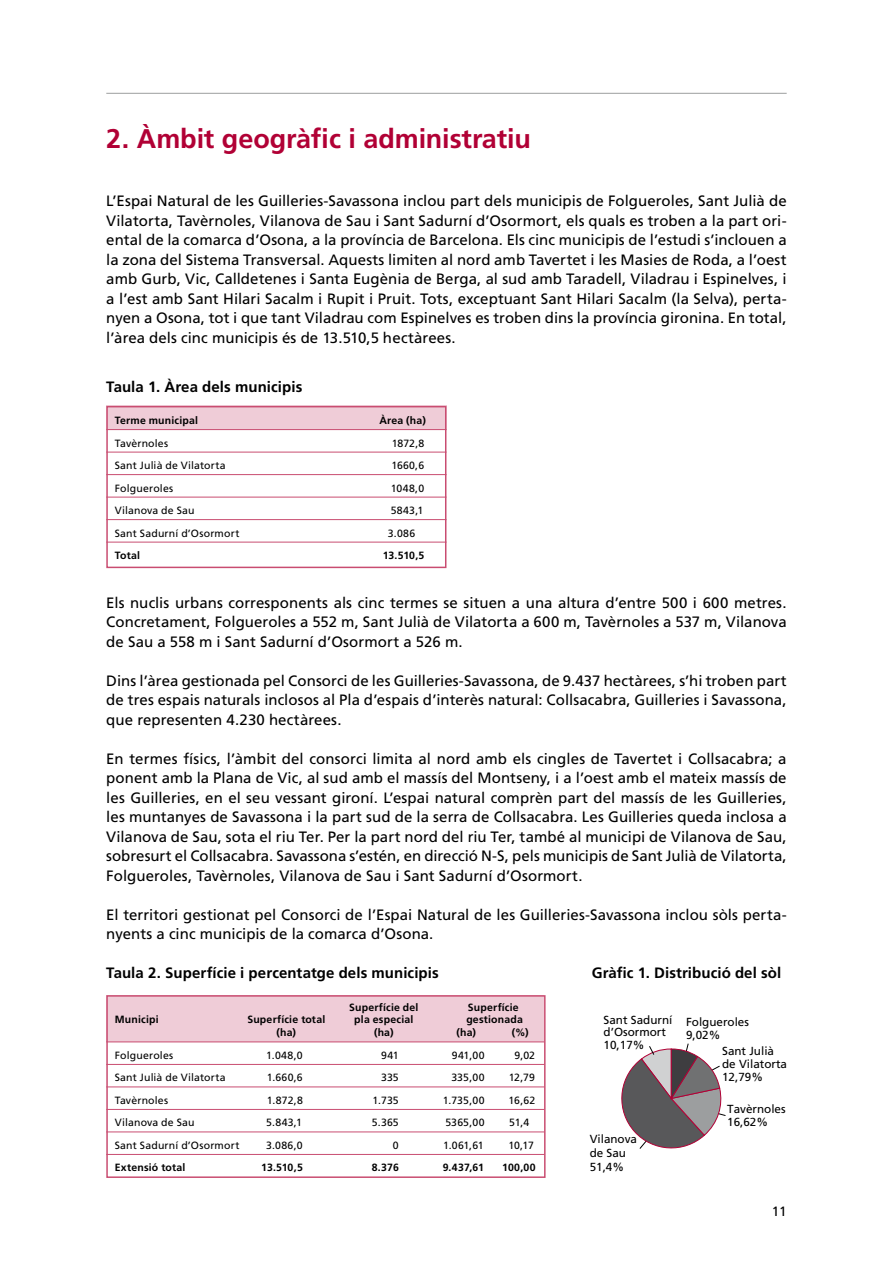
<style>
.page{position:relative;width:893px;height:1263px;background:#fff}
.page>*{position:absolute;margin:0;border:0;box-sizing:border-box;transform-origin:0 0}
.t1{font:700 27px "Frutiger LT Std";letter-spacing:-.005em;color:#b10035}
.t2{font:15px/19.5px "Frutiger LT Std";color:#000;text-align:justify}
.t3{font:700 15px "Frutiger LT Std";letter-spacing:.005em;color:#000}
.t4{font:13.5px "Frutiger LT Std";color:#000}
.t5{font:11.7px/12.9px "Frutiger";color:#000}
.t6{font:10.5px "Frutiger LT Std";letter-spacing:.015em;color:#000}
.t7{font:700 10.5px "Frutiger LT Std";letter-spacing:.015em;color:#000}
</style>
<div class="page">
<div style="left:106px;top:995px;width:438px;height:47px;background:#efccd7"></div>
<div style="left:106px;top:995px;width:440px;height:183px;border:2px solid #c94d71"></div>
<hr style="left:106px;top:93px;width:681px;height:1px;background:#9c9e9f">
<div style="left:106px;top:406px;width:340px;height:24px;background:#efccd7"></div>
<div style="left:106px;top:406px;width:340px;height:162px;border:2px solid #c94d71"></div>
<hr style="left:106px;top:429px;width:340px;height:1px;background:#c94d71">
<hr style="left:106px;top:452px;width:340px;height:1px;background:#c94d71">
<hr style="left:106px;top:474px;width:340px;height:1px;background:#c94d71">
<hr style="left:106px;top:497px;width:340px;height:1px;background:#c94d71">
<hr style="left:106px;top:519px;width:340px;height:1px;background:#c94d71">
<hr style="left:106px;top:542px;width:340px;height:1px;background:#c94d71">
<hr style="left:106px;top:1041px;width:438px;height:1px;background:#c94d71">
<hr style="left:106px;top:1064px;width:438px;height:1px;background:#c94d71">
<hr style="left:106px;top:1086px;width:438px;height:1px;background:#c94d71">
<hr style="left:106px;top:1109px;width:438px;height:1px;background:#c94d71">
<hr style="left:106px;top:1131px;width:438px;height:1px;background:#c94d71">
<hr style="left:106px;top:1154px;width:438px;height:1px;background:#c94d71">
<svg style="left:621px;top:1043px;width:105px;height:106px"></svg>
<h1 class="t1" style="left:106px;top:123px;width:426px">2. Àmbit geogràfic i administratiu</h1>
<p class="t2" style="left:106px;top:191px;width:682px">L’Espai Natural de les Guilleries-Savassona inclou part dels municipis de Folgueroles, Sant Julià de Vilatorta, Tavèrnoles, Vilanova de Sau i Sant Sadurní d’Osormort, els quals es troben a la part ori&shy;ental de la comarca d’Osona, a la província de Barcelona . Els cinc municipis de l’estudi s’inclouen a la zona del Sistema Transversal . Aquests limiten al nord amb Tavertet i les Masies de Roda, a l’oest amb Gurb, Vic, Calldetenes i Santa Eugènia de Berga, al sud amb Taradell, Viladrau i Espinelves, i a l’est amb Sant Hilari Sacalm i Rupit i Pruit . Tots, exceptuant Sant Hilari Sacalm (la Selva), perta&shy;nyen a Osona, tot i que tant Viladrau com Espinelves es troben dins la província gironina . En total, l’àrea dels cinc municipis és de 13 .510,5 hectàrees .</p>
<p class="t3" style="left:106px;top:378px;width:198px">Taula 1. Àrea dels municipis</p>
<p class="t7" style="left:115px;top:414px;width:85px">Terme municipal</p>
<p class="t7" style="left:379px;top:414px;width:48px">Àrea (ha)</p>
<p class="t6" style="left:115px;top:437px;width:55px">Tavèrnoles</p>
<p class="t6" style="left:392px;top:437px;width:34px">1872,8</p>
<p class="t6" style="left:115px;top:459px;width:112px">Sant Julià de Vilatorta</p>
<p class="t6" style="left:391px;top:459px;width:34px">1660,6</p>
<p class="t6" style="left:115px;top:482px;width:60px">Folgueroles</p>
<p class="t6" style="left:391px;top:482px;width:35px">1048,0</p>
<p class="t6" style="left:115px;top:504px;width:81px">Vilanova de Sau</p>
<p class="t6" style="left:391px;top:504px;width:34px">5843,1</p>
<p class="t6" style="left:115px;top:527px;width:126px">Sant Sadurní d’Osormort</p>
<p class="t6" style="left:388px;top:527px;width:29px">3 .086</p>
<p class="t7" style="left:115px;top:549px;width:27px">Total</p>
<p class="t7" style="left:383px;top:549px;width:43px">13.510,5</p>
<p class="t2" style="left:106px;top:593px;width:682px">Els nuclis urbans corresponents als cinc termes se situen a una altura d’entre 500 i 600 metres .<br>Concretament, Folgueroles a 552 m, Sant Julià de Vilatorta a 600 m, Tavèrnoles a 537 m, Vilanova de Sau a 558 m i Sant Sadurní d’Osormort a 526 m .</p>
<p class="t2" style="left:106px;top:671px;width:682px">Dins l’àrea gestionada pel Consorci de les Guilleries-Savassona, de 9 .437 hectàrees, s’hi troben part de tres espais naturals inclosos al Pla d’espais d’interès natural: Collsacabra, Guilleries i Savassona, que representen 4 .230 hectàrees .</p>
<p class="t2" style="left:106px;top:749px;width:682px">En termes físics, l’àmbit del consorci limita al nord amb els cingles de Tavertet i Collsacabra; a ponent amb la Plana de Vic, al sud amb el massís del Montseny, i a l’oest amb el mateix massís de les Guilleries, en el seu vessant gironí . L’espai natural comprèn part del massís de les Guilleries, les muntanyes de Savassona i la part sud de la serra de Collsacabra . Les Guilleries queda inclosa a Vilanova de Sau, sota el riu Ter . Per la part nord del riu Ter, també al municipi de Vilanova de Sau, sobresurt el Collsacabra . Savassona s’estén, en direcció N-S, pels municipis de Sant Julià de Vilatorta, Folgueroles, Tavèrnoles, Vilanova de Sau i Sant Sadurní d’Osormort .</p>
<p class="t2" style="left:106px;top:905px;width:682px">El territori gestionat pel Consorci de l’Espai Natural de les Guilleries-Savassona inclou sòls perta&shy;nyents a cinc municipis de la comarca d’Osona .</p>
<p class="t3" style="left:106px;top:964px;width:334px">Taula 2. Superfície i percentatge dels municipis</p>
<p class="t3" style="left:592px;top:964px;width:191px">Gràfic 1. Distribució del sòl</p>
<p class="t7" style="left:349px;top:1001px;width:71px">Superfície del</p>
<p class="t7" style="left:468px;top:1001px;width:52px">Superfície</p>
<p class="t7" style="left:115px;top:1013px;width:45px">Municipi</p>
<p class="t7" style="left:247px;top:1013px;width:79px">Superfície total</p>
<p class="t7" style="left:354px;top:1013px;width:61px">pla especial</p>
<p class="t7" style="left:466px;top:1013px;width:58px">gestionada</p>
<p class="t7" style="left:276px;top:1027px;width:21px">(ha)</p>
<p class="t7" style="left:374px;top:1027px;width:21px">(ha)</p>
<p class="t7" style="left:456px;top:1027px;width:21px">(ha)</p>
<p class="t7" style="left:512px;top:1027px;width:18px">(%)</p>
<p class="t6" style="left:115px;top:1049px;width:60px">Folgueroles</p>
<p class="t6" style="left:266px;top:1049px;width:38px">1 .048,0</p>
<p class="t6" style="left:381px;top:1049px;width:19px">941</p>
<p class="t6" style="left:452px;top:1049px;width:34px">941,00</p>
<p class="t6" style="left:514px;top:1049px;width:22px">9,02</p>
<p class="t6" style="left:115px;top:1072px;width:112px">Sant Julià de Vilatorta</p>
<p class="t6" style="left:267px;top:1072px;width:37px">1 .660,6</p>
<p class="t6" style="left:381px;top:1072px;width:19px">335</p>
<p class="t6" style="left:451px;top:1072px;width:35px">335,00</p>
<p class="t6" style="left:509px;top:1072px;width:28px">12,79</p>
<p class="t6" style="left:115px;top:1094px;width:55px">Tavèrnoles</p>
<p class="t6" style="left:267px;top:1094px;width:37px">1 .872,8</p>
<p class="t6" style="left:373px;top:1094px;width:28px">1 .735</p>
<p class="t6" style="left:443px;top:1094px;width:43px">1 .735,00</p>
<p class="t6" style="left:508px;top:1094px;width:28px">16,62</p>
<p class="t6" style="left:115px;top:1117px;width:81px">Vilanova de Sau</p>
<p class="t6" style="left:266px;top:1117px;width:37px">5 .843,1</p>
<p class="t6" style="left:372px;top:1117px;width:29px">5 .365</p>
<p class="t6" style="left:445px;top:1117px;width:41px">5365,00</p>
<p class="t6" style="left:509px;top:1117px;width:22px">51,4</p>
<p class="t6" style="left:115px;top:1139px;width:126px">Sant Sadurní d’Osormort</p>
<p class="t6" style="left:266px;top:1139px;width:38px">3 .086,0</p>
<p class="t6" style="left:393px;top:1139px;width:7px">0</p>
<p class="t6" style="left:443px;top:1139px;width:42px">1 .061,61</p>
<p class="t6" style="left:508px;top:1139px;width:27px">10,17</p>
<p class="t7" style="left:115px;top:1162px;width:72px">Extensió total</p>
<p class="t7" style="left:261px;top:1162px;width:43px">13.510,5</p>
<p class="t7" style="left:372px;top:1162px;width:29px">8.376</p>
<p class="t7" style="left:443px;top:1162px;width:43px">9.437,61</p>
<p class="t7" style="left:502px;top:1162px;width:35px">100,00</p>
<p class="t5" style="left:604px;top:1013px;width:70px">Sant Sadurní d’Osormort<br>10,17%</p>
<p class="t5" style="left:686px;top:1016px;width:64px">Folgueroles<br>9,02%</p>
<p class="t5" style="left:722px;top:1044px;width:66px">Sant Julià de Vilatorta<br>12,79%</p>
<p class="t5" style="left:727px;top:1102px;width:60px">Tavèrnoles<br>16,62%</p>
<p class="t5" style="left:590px;top:1132px;width:49px;line-height:14px">Vilanova de Sau<br>51,4%</p>
<p class="t4" style="left:772px;top:1203px;width:17px">11</p>
</div>
